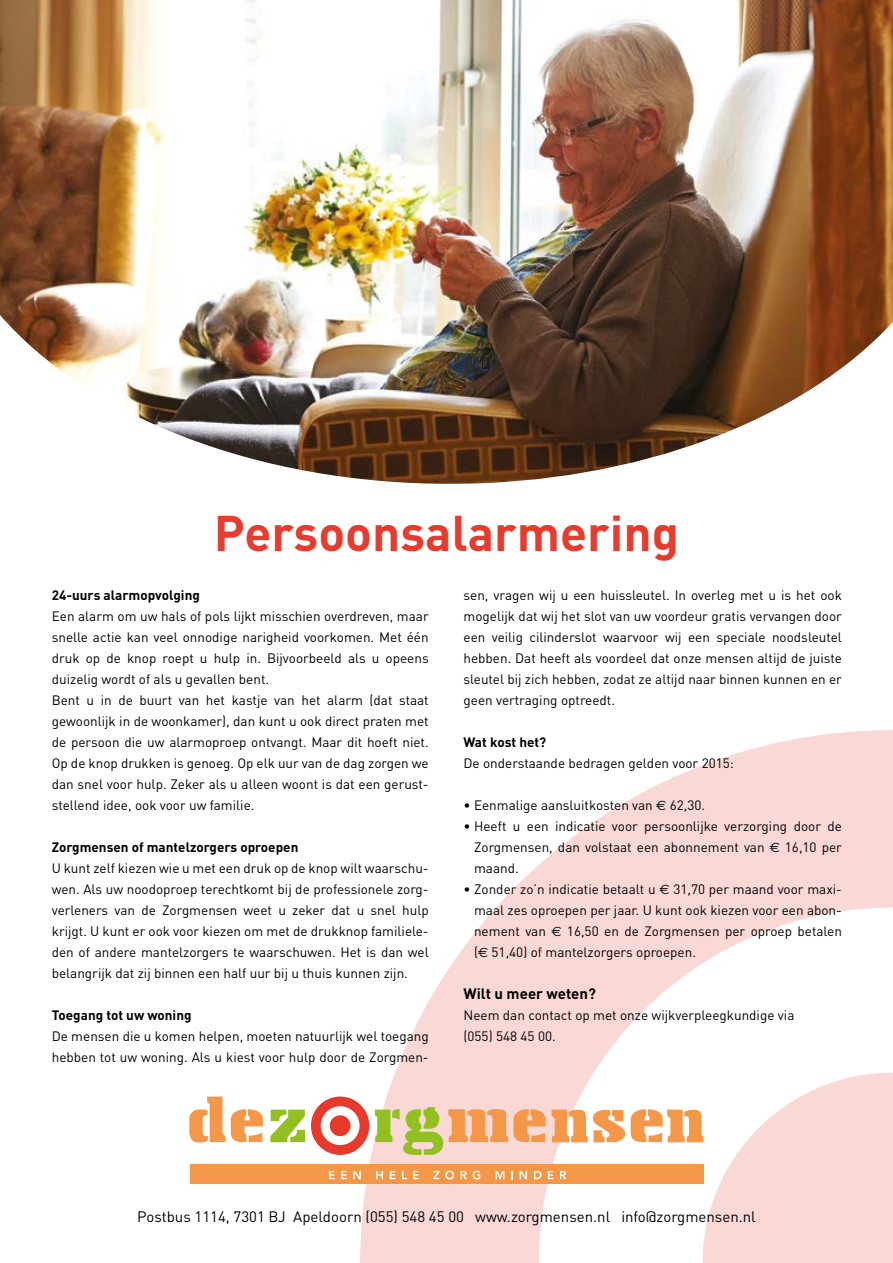
<style>
.page{position:relative;width:893px;height:1263px;background:#fff}
.page>*{position:absolute;margin:0;border:0;box-sizing:border-box;transform-origin:0 0}
.t1{font:700 49.5px "DIN";color:#e63c2f}
.t2{font:15px "DIN";color:#000}
.t3{font:700 15px "DIN";color:#000}
.t4{font:13.5px/21px "DIN";color:#000;text-align:justify}
.t5{font:700 13.5px "DIN";color:#000}
.s1{font-family:"Euro Sans"}
</style>
<div class="page">
<svg style="left:360px;top:730px;width:533px;height:533px;fill:#fad8d5"></svg>
<svg style="left:539px;top:907px;width:354px;height:356px"></svg>
<div style="left:190px;top:1164px;width:514px;height:20px;background:#f49748"></div>
<svg style="left:329px;top:1171px;width:6px;height:8px"></svg>
<svg style="left:341px;top:1171px;width:6px;height:8px"></svg>
<svg style="left:353px;top:1171px;width:8px;height:8px"></svg>
<svg style="left:376px;top:1171px;width:7px;height:8px"></svg>
<svg style="left:390px;top:1171px;width:5px;height:8px"></svg>
<svg style="left:402px;top:1171px;width:5px;height:8px"></svg>
<svg style="left:413px;top:1171px;width:6px;height:8px"></svg>
<svg style="left:433px;top:1171px;width:6px;height:8px"></svg>
<svg style="left:445px;top:1171px;width:9px;height:8px"></svg>
<svg style="left:461px;top:1171px;width:19px;height:8px"></svg>
<svg style="left:496px;top:1171px;width:8px;height:8px"></svg>
<svg style="left:511px;top:1171px;width:2px;height:8px"></svg>
<svg style="left:520px;top:1171px;width:7px;height:8px"></svg>
<svg style="left:534px;top:1171px;width:7px;height:8px"></svg>
<svg style="left:548px;top:1171px;width:5px;height:8px"></svg>
<svg style="left:560px;top:1171px;width:6px;height:8px"></svg>
<svg style="left:189px;top:1096px;width:36px;height:46px"></svg>
<svg style="left:231px;top:1109px;width:32px;height:33px"></svg>
<svg style="left:270px;top:1109px;width:35px;height:33px"></svg>
<svg style="left:375px;top:1107px;width:170px;height:48px;background:#e2c188"></svg>
<svg style="left:552px;top:1109px;width:73px;height:33px"></svg>
<svg style="left:631px;top:1072px;width:262px;height:191px"></svg>
<div style="left:311px;top:1096px;width:58px;height:59px;background:#e7392c;border-radius:50%"></div>
<div style="left:321px;top:1106px;width:39px;height:39px;background:#fff;border-radius:50%"></div>
<div style="left:330px;top:1115px;width:21px;height:21px;background:#e7392c;border-radius:50%"></div>
<img style="left:0;top:0;width:893px;height:484px">
<h1 class="t1" style="left:214px;top:501px;width:467px">Persoonsalarmering</h1>
<p class="t5" style="left:52px;top:586px;width:150px">24-uurs alarmopvolging</p>
<p class="t4" style="left:52px;top:605px;width:378px;text-align:left">Een alarm om uw hals of pols lijkt misschien overdreven, maar snelle actie kan veel onnodige narigheid voorkomen. Met één druk op de knop roept u hulp in. Bijvoorbeeld als u opeens duizelig wordt of als u gevallen bent.<br>Bent u in de buurt van het kastje van het alarm (dat staat gewoonlijk in de woonkamer), dan kunt u ook direct praten met de persoon die uw alarmoproep ontvangt. Maar dit hoeft niet.<br>Op de knop drukken is genoeg. Op elk uur van de dag zorgen we dan snel voor hulp. Zeker als u alleen woont is dat een gerust&shy;stellend idee, ook voor uw familie.</p>
<p class="t5" style="left:52px;top:838px;width:248px">Zorgmensen of mantelzorgers oproepen</p>
<p class="t4" style="left:52px;top:857px;width:378px">U kunt zelf kiezen wie u met een druk op de knop wilt waarschu&shy;wen. Als uw noodoproep terechtkomt bij de professionele zorg&shy;verleners van de Zorgmensen weet u zeker dat u snel hulp krijgt. U kunt er ook voor kiezen om met de drukknop familiele&shy;den of andere mantelzorgers te waarschuwen. Het is dan wel belangrijk dat zij binnen een half uur bij u thuis kunnen zijn.</p>
<p class="t5" style="left:52px;top:1006px;width:141px">Toegang tot uw woning</p>
<p class="t4" style="left:52px;top:1025px;width:378px">De mensen die u komen helpen, moeten natuurlijk wel toegang hebben tot uw woning. Als u kiest voor hulp door de Zorgmen-</p>
<p class="t4" style="left:463px;top:584px;width:380px">sen, vragen wij u een huissleutel. In overleg met u is het ook mogelijk dat wij het slot van uw voordeur gratis vervangen door een veilig cilinderslot waarvoor wij een speciale noodsleutel hebben. Dat heeft als voordeel dat onze mensen altijd de juiste sleutel bij zich hebben, zodat ze altijd naar binnen kunnen en er geen vertraging optreedt.</p>
<p class="t5" style="left:463px;top:733px;width:84px">Wat kost het?</p>
<p class="t4" style="left:463px;top:753px;width:272px">De onderstaande bedragen gelden voor 2015:</p>
<p class="t4" style="left:463px;top:795px;width:243px">• Eenmalige aansluitkosten van <span class="s1">€</span> 62,30.</p>
<p class="t4" style="left:474px;top:816px;width:369px;text-indent:-11px">• Heeft u een indicatie voor persoonlijke verzorging door de Zorgmensen, dan volstaat een abonnement van <span class="s1">€</span> 16,10 per maand.</p>
<p class="t4" style="left:474px;top:879px;width:369px;text-indent:-11px">• Zonder zo’n indicatie betaalt u <span class="s1">€</span> 31,70 per maand voor maxi&shy;maal zes oproepen per jaar. U kunt ook kiezen voor een abon&shy;nement van <span class="s1">€</span> 16,50 en de Zorgmensen per oproep betalen (<span class="s1">€</span> 51,40) of mantelzorgers oproepen.</p>
<p class="t3" style="left:463px;top:984px;width:134px">Wilt u meer weten?</p>
<p class="t4" style="left:463px;top:1004px;width:332px">Neem dan contact op met onze wijkverpleegkundige via (055) 548 45 00.</p>
<p class="t2" style="left:137px;top:1207px;width:620px">Postbus 1114, 7301 BJ Apeldoorn (055) 548 45 00 www.zorgmensen.nl info@zorgmensen.nl</p>
</div>
